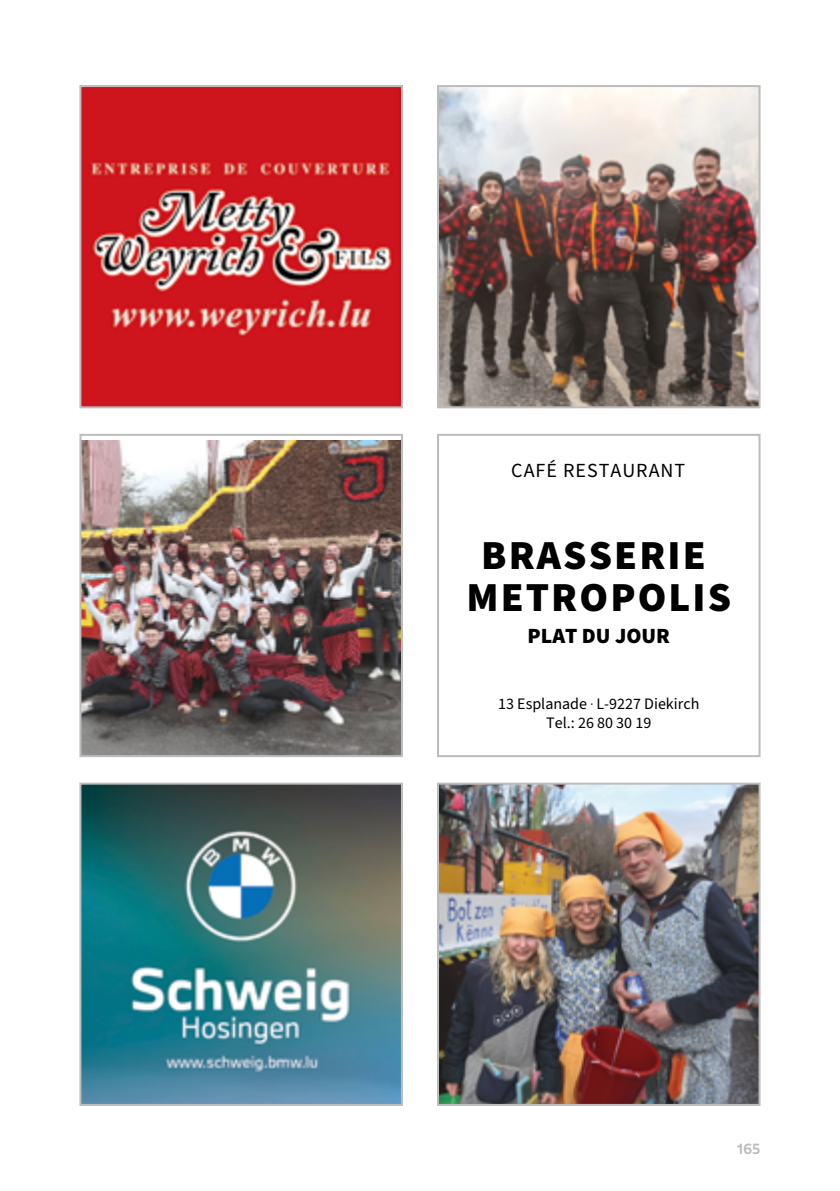
<style>
.page{position:relative;width:840px;height:1191px;background:#fff}
.page>*{position:absolute;margin:0;border:0;box-sizing:border-box;transform-origin:0 0}
.t1{font:900 41.2px/42px "Source Sans Pro";letter-spacing:.05em;color:#000;text-align:center}
.t2{font:900 21.8px "Source Sans Pro";color:#000}
.t3{font:20px "Source Sans Pro";letter-spacing:.05em;color:#000}
.t4{font:16px/19.2px "Source Sans Pro";color:#000;text-align:center}
.t5{font:600 14px "Puffin Display Soft";color:#bcbcbc}
</style>
<div class="page">
<img style="left:82px;top:88px;width:318px;height:317px">
<div style="left:79px;top:85px;width:324px;height:323px;border:2px solid #bcbcbc"></div>
<img style="left:82px;top:785px;width:318px;height:318px">
<div style="left:79px;top:782px;width:324px;height:324px;border:2px solid #bcbcbc"></div>
<img style="left:82px;top:440px;width:318px;height:314px">
<div style="left:79px;top:434px;width:324px;height:323px;border:2px solid #bcbcbc"></div>
<img style="left:440px;top:88px;width:317px;height:317px">
<div style="left:437px;top:85px;width:323px;height:323px;border:2px solid #bcbcbc"></div>
<img style="left:440px;top:785px;width:317px;height:318px">
<div style="left:437px;top:782px;width:323px;height:324px;border:2px solid #bcbcbc"></div>
<div style="left:437px;top:434px;width:323px;height:323px;border:2px solid #bcbcbc"></div>
<p class="t3" style="left:511px;top:457px;width:175px">CAFÉ RESTAURANT</p>
<h1 class="t1" style="left:466px;top:535px;width:266px">BRASSERIE<br>METROPOLIS</h1>
<h2 class="t2" style="left:527px;top:621px;width:144px">PLAT DU JOUR</h2>
<p class="t4" style="left:498px;top:694px;width:203px">13 Esplanade . L-9227 Diekirch<br>Tel.: 26 80 30 19</p>
<p class="t5" style="left:736px;top:1140px;width:25px">165</p>
</div>
